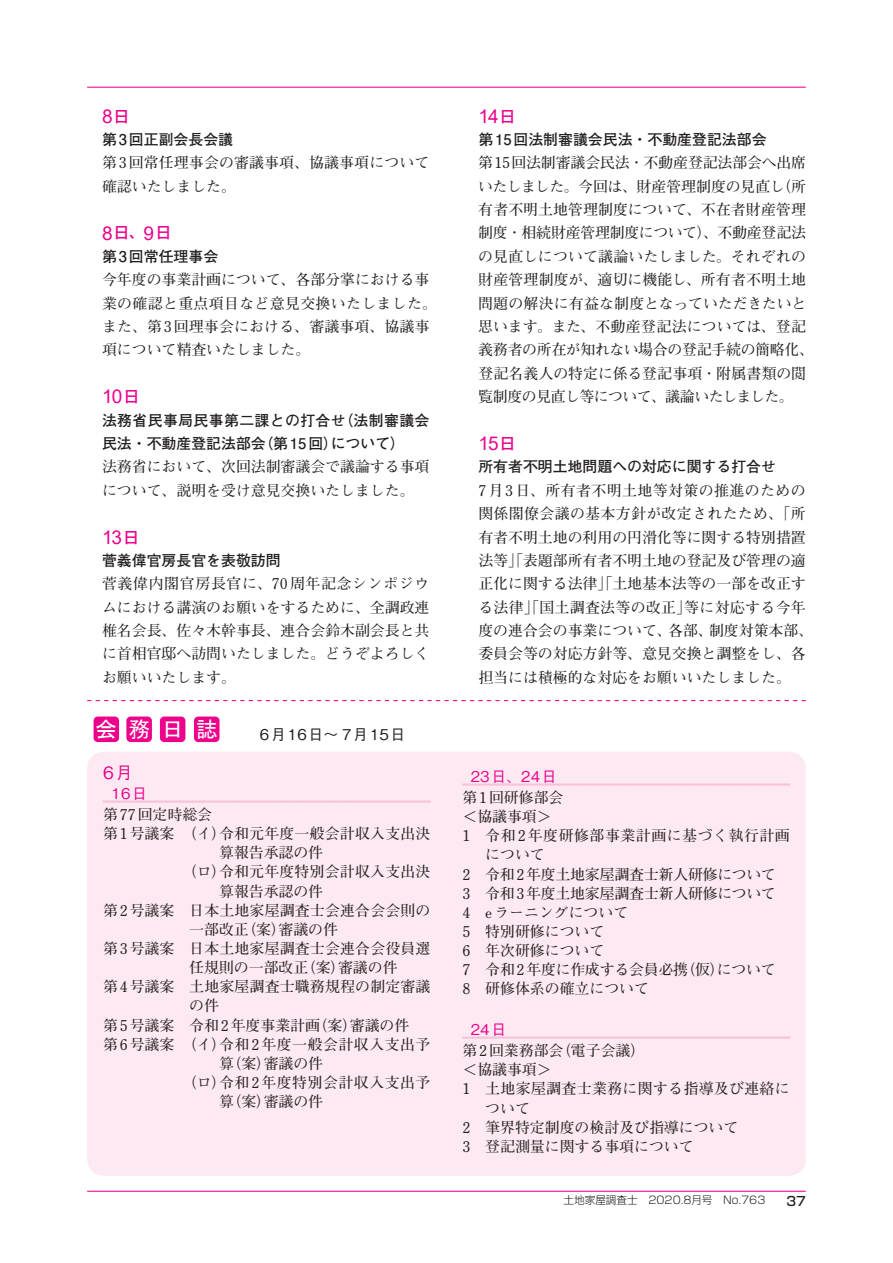
<style>
.page{position:relative;width:893px;height:1263px;background:#fff}
.page>*{position:absolute;margin:0;border:0;box-sizing:border-box;transform-origin:0 0}
.t1{font:21.6px "MS Gothic";color:#fff}
.t2{font:19.05px "Arial";letter-spacing:-.045em;color:#ed028c}
.t3{font:500 16.95px "Gothic BBB Pr 6 N";color:#ed028c}
.t4{font:700 14.85px/23.4px "Futo Min A101 Pr 6 N";color:#231f20}
.t5{font:700 14.85px "Futo Go B101 Pr 6 N";color:#231f20}
.t6{font:700 14.85px/23.4px "Futo Go B101 Pr 6 N";letter-spacing:.025em;color:#231f20}
.t7{font:700 14.85px "Futo Min A101 Pr 6 N";letter-spacing:.035em;color:#231f20}
.t8{font:700 14.85px "Futo Min A101 Pr 6 N";letter-spacing:.04em;color:#231f20}
.t9{font:700 14.85px "Futo Min A101 Pr 6 N";letter-spacing:.025em;color:#231f20}
.t10{font:500 14.85px "Gothic BBB Pr 6 N";letter-spacing:.06em;color:#ed028c}
.t11{font:500 14.85px "Gothic BBB Pr 6 N";letter-spacing:.125em;color:#231f20}
.t12{font:500 14.85px "Shin Go Pr 6 N";color:#ed028c}
.t13{font:500 12.75px "Shin Go Pr 6 N";color:#231f20}
.t14{font:300 10.65px "Shin Go Pr 6 N";color:#231f20}
.s1{font-family:"Shin Go Pr 6 N";font-weight:500;font-size:14.85px}
.s2{font-family:"Arial";font-weight:400;font-size:19.05px}
</style>
<div class="page">
<svg style="left:87px;top:700px;width:719px;height:1px"></svg>
<div style="left:87px;top:752px;width:719px;height:424px;background:#fce9f1;border-radius:17px"></div>
<div style="left:94px;top:716px;width:25px;height:26px;background:#ed028c;border-radius:4px"></div>
<div style="left:194px;top:716px;width:25px;height:26px;background:#ed028c;border-radius:4px"></div>
<div style="left:160px;top:716px;width:25px;height:26px;background:#ed028c;border-radius:4px"></div>
<div style="left:126px;top:716px;width:26px;height:26px;background:#ed028c;border-radius:4px"></div>
<svg style="left:103px;top:800px;width:328px;height:3px"></svg>
<svg style="left:462px;top:783px;width:328px;height:3px"></svg>
<svg style="left:462px;top:1036px;width:328px;height:3px"></svg>
<hr style="left:87px;top:1191px;width:719px;height:1px;background:#ed028c">
<hr style="left:87px;top:87px;width:719px;height:1px;background:#ed028c">
<p class="t2" style="left:102px;top:103px;width:29px">8<span class="s1">日</span></p>
<p class="t5" style="left:102px;top:127px;width:133px">第3回正副会長会議</p>
<p class="t4" style="left:102px;top:150px;width:329px">第3回常任理事会の審議事項、協議事項について確認いたしました。</p>
<p class="t12" style="left:102px;top:221px;width:70px"><span class="s2">8</span>日、<span class="s2">9</span>日</p>
<p class="t5" style="left:102px;top:244px;width:118px">第3回常任理事会</p>
<p class="t4" style="left:102px;top:267px;width:336px">今年度の事業計画について、各部分掌における事業の確認と重点項目など意見交換いたしました。また、第3回理事会における、審議事項、協議事項について精査いたしました。</p>
<p class="t2" style="left:102px;top:383px;width:39px">10<span class="s1">日</span></p>
<p class="t6" style="left:102px;top:408px;width:329px">法務省民事局民事第二課との打合せ（法制審議会民法・不動産登記法部会（第15回）について）</p>
<p class="t4" style="left:102px;top:454px;width:329px">法務省において、次回法制審議会で議論する事項について、説明を受け意見交換いたしました。</p>
<p class="t2" style="left:102px;top:524px;width:38px">13<span class="s1">日</span></p>
<p class="t5" style="left:102px;top:548px;width:180px">菅義偉官房長官を表敬訪問</p>
<p class="t4" style="left:102px;top:571px;width:329px;text-align:justify">菅義偉内閣官房長官に、70周年記念シンポジウムにおける講演のお願いをするために、全調政連椎名会長、佐々木幹事長、連合会鈴木副会長と共に首相官邸へ訪問いたしました。どうぞよろしくお願いいたします。</p>
<h1 class="t1" style="left:96px;top:719px;width:124px">会務日誌</h1>
<p class="t11" style="left:260px;top:723px;width:147px">6月16日～ 7月15日</p>
<p class="t3" style="left:103px;top:759px;width:31px">6月</p>
<p class="t10" style="left:112px;top:781px;width:37px">16日</p>
<p class="t4" style="left:103px;top:802px;width:110px">第77回定時総会</p>
<p class="t4" style="left:103px;top:821px;width:329px">第1号議案　（イ）令和元年度一般会計収入支出決</p>
<p class="t4" style="left:219px;top:840px;width:106px">算報告承認の件</p>
<p class="t4" style="left:182px;top:859px;width:250px">（ロ）令和元年度特別会計収入支出決</p>
<p class="t4" style="left:219px;top:879px;width:106px">算報告承認の件</p>
<p class="t4" style="left:103px;top:898px;width:329px">第2号議案　日本土地家屋調査士会連合会会則の</p>
<p class="t4" style="left:189px;top:917px;width:150px">一部改正（案）審議の件</p>
<p class="t4" style="left:103px;top:936px;width:329px">第3号議案　日本土地家屋調査士会連合会役員選</p>
<p class="t4" style="left:189px;top:955px;width:210px">任規則の一部改正（案）審議の件</p>
<p class="t4" style="left:103px;top:974px;width:329px">第4号議案　土地家屋調査士職務規程の制定審議</p>
<p class="t4" style="left:189px;top:993px;width:31px">の件</p>
<p class="t4" style="left:103px;top:1013px;width:308px">第5号議案　令和2年度事業計画（案）審議の件</p>
<p class="t7" style="left:103px;top:1032px;width:329px">第6号議案　（イ）令和2年度一般会計収入支出予</p>
<p class="t4" style="left:219px;top:1051px;width:106px">算（案）審議の件</p>
<p class="t7" style="left:182px;top:1071px;width:250px">（ロ）令和2年度特別会計収入支出予</p>
<p class="t4" style="left:219px;top:1089px;width:106px">算（案）審議の件</p>
<p class="t2" style="left:478px;top:103px;width:38px">14<span class="s1">日</span></p>
<p class="t5" style="left:478px;top:127px;width:290px">第15回法制審議会民法・不動産登記法部会</p>
<p class="t4" style="left:478px;top:150px;width:337px">第15回法制審議会民法・不動産登記法部会へ出席いたしました。今回は、財産管理制度の見直し（所有者不明土地管理制度について、不在者財産管理制度・相続財産管理制度について）、不動産登記法の見直しについて議論いたしました。それぞれの財産管理制度が、適切に機能し、所有者不明土地問題の解決に有益な制度となっていただきたいと思います。また、不動産登記法については、登記義務者の所在が知れない場合の登記手続の簡略化、登記名義人の特定に係る登記事項・附属書類の閲覧制度の見直し等について、議論いたしました。</p>
<p class="t2" style="left:478px;top:430px;width:38px">15<span class="s1">日</span></p>
<p class="t5" style="left:478px;top:455px;width:299px">所有者不明土地問題への対応に関する打合せ</p>
<p class="t4" style="left:478px;top:478px;width:336px">7月3日、所有者不明土地等対策の推進のための関係閣僚会議の基本方針が改定されたため、「所有者不明土地の利用の円滑化等に関する特別措置法等」「表題部所有者不明土地の登記及び管理の適正化に関する法律」「土地基本法等の一部を改正する法律」「国土調査法等の改正」等に対応する今年度の連合会の事業について、各部、制度対策本部、委員会等の対応方針等、意見交換と調整をし、各担当には積極的な対応をお願いいたしました。</p>
<p class="t10" style="left:471px;top:764px;width:87px">23日、24日</p>
<p class="t4" style="left:462px;top:785px;width:103px">第1回研修部会</p>
<p class="t4" style="left:462px;top:804px;width:91px">＜協議事項＞</p>
<p class="t8" style="left:462px;top:824px;width:329px">1 令和2年度研修部事業計画に基づく執行計画</p>
<p class="t4" style="left:485px;top:842px;width:61px">について</p>
<p class="t4" style="left:462px;top:862px;width:315px">2 令和2年度土地家屋調査士新人研修について</p>
<p class="t4" style="left:462px;top:881px;width:315px">3 令和3年度土地家屋調査士新人研修について</p>
<p class="t4" style="left:462px;top:900px;width:167px">4 eラーニングについて</p>
<p class="t4" style="left:462px;top:919px;width:143px">5 特別研修について</p>
<p class="t4" style="left:462px;top:938px;width:143px">6 年次研修について</p>
<p class="t4" style="left:462px;top:957px;width:315px">7 令和2年度に作成する会員必携（仮）について</p>
<p class="t4" style="left:462px;top:976px;width:188px">8 研修体系の確立について</p>
<p class="t10" style="left:471px;top:1017px;width:37px">24日</p>
<p class="t4" style="left:462px;top:1038px;width:184px">第2回業務部会（電子会議）</p>
<p class="t4" style="left:462px;top:1057px;width:91px">＜協議事項＞</p>
<p class="t9" style="left:462px;top:1077px;width:329px">1 土地家屋調査士業務に関する指導及び連絡に</p>
<p class="t4" style="left:485px;top:1095px;width:46px">ついて</p>
<p class="t4" style="left:462px;top:1115px;width:277px">2 筆界特定制度の検討及び指導について</p>
<p class="t4" style="left:462px;top:1134px;width:233px">3 登記測量に関する事項について</p>
<p class="t14" style="left:563px;top:1191px;width:203px">土地家屋調査士　2020.8月号　No.763</p>
<p class="t13" style="left:786px;top:1191px;width:21px">37</p>
</div>
